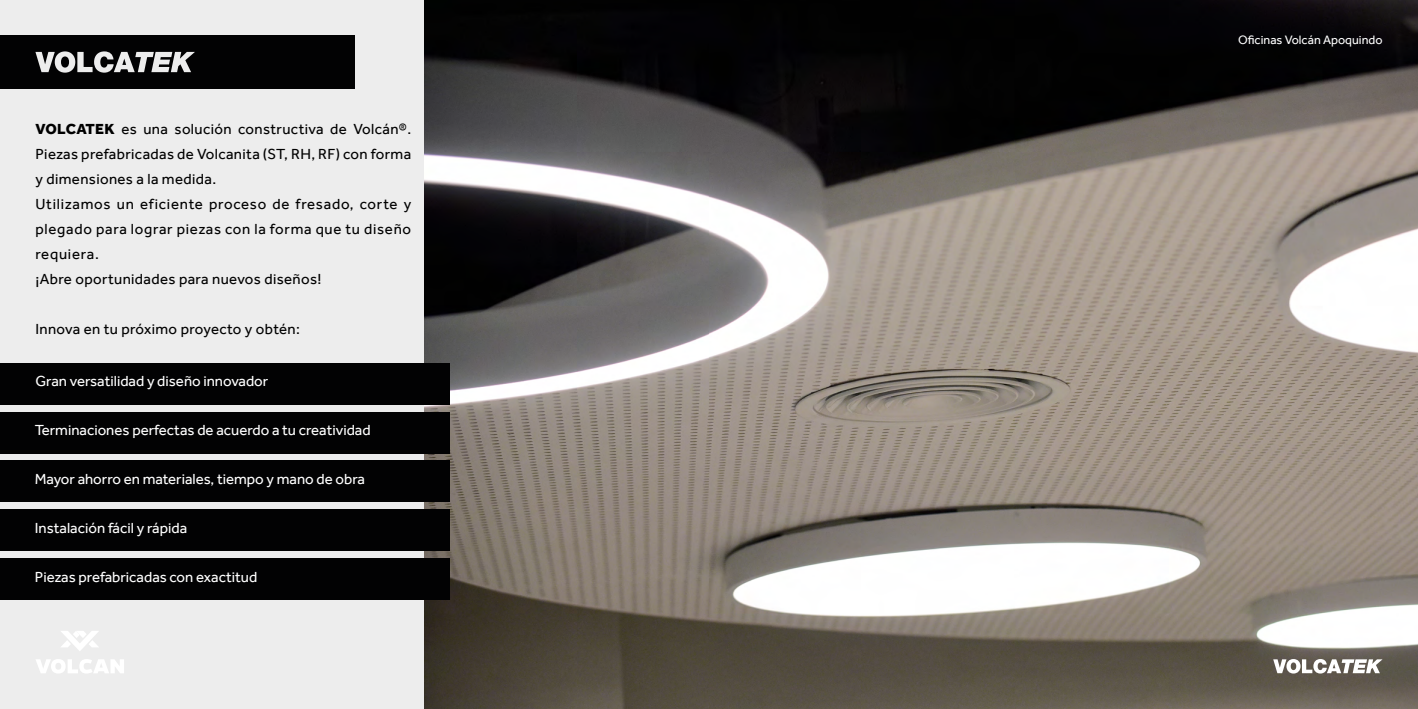
<style>
.page{position:relative;width:1418px;height:709px;background:#fff}
.page>*{position:absolute;margin:0;border:0;box-sizing:border-box;transform-origin:0 0}
.t1{font:15px/25px "Effra";letter-spacing:.025em;color:#000}
.t2{font:15px "Effra";color:#fff}
.t3{font:12.5px "Effra";color:#fff}
.s1{font-weight:800}
</style>
<div class="page">
<div style="left:0;top:0;width:709px;height:709px;background:#ededed"></div>
<img style="left:424px;top:0;width:993px;height:709px">
<div style="left:0;top:35px;width:354px;height:54px;background:#020203"></div>
<svg style="left:35px;top:51px;width:160px;height:22px"></svg>
<div style="left:0;top:461px;width:449px;height:41px;background:#020203"></div>
<div style="left:0;top:363px;width:449px;height:42px;background:#020203"></div>
<div style="left:0;top:509px;width:449px;height:42px;background:#020203"></div>
<div style="left:0;top:412px;width:449px;height:41px;background:#020203"></div>
<div style="left:0;top:558px;width:449px;height:41px;background:#020203"></div>
<svg style="left:61px;top:631px;width:38px;height:20px"></svg>
<svg style="left:36px;top:659px;width:88px;height:14px"></svg>
<svg style="left:1273px;top:659px;width:109px;height:14px"></svg>
<p class="t1" style="left:35px;top:116px;width:377px"><span class="s1">VOLCATEK</span> es una solución constructiva de Volcán®.<br>Piezas prefabricadas de Volcanita (ST, RH, RF) con forma y dimensiones a la medida.<br>Utilizamos un eficiente proceso de fresado, corte y plegado para lograr piezas con la forma que tu diseño requiera.<br>¡Abre oportunidades para nuevos diseños!</p>
<p class="t1" style="left:35px;top:316px;width:266px">Innova en tu próximo proyecto y obtén:</p>
<p class="t2" style="left:35px;top:372px;width:234px">Gran versatilidad y diseño innovador</p>
<p class="t2" style="left:35px;top:421px;width:337px">Terminaciones perfectas de acuerdo a tu creatividad</p>
<p class="t2" style="left:35px;top:470px;width:332px">Mayor ahorro en materiales, tiempo y mano de obra</p>
<p class="t2" style="left:35px;top:519px;width:154px">Instalación fácil y rápida</p>
<p class="t2" style="left:35px;top:568px;width:224px">Piezas prefabricadas con exactitud</p>
<p class="t3" style="left:1238px;top:32px;width:146px">Oficinas Volcán Apoquindo</p>
</div>
